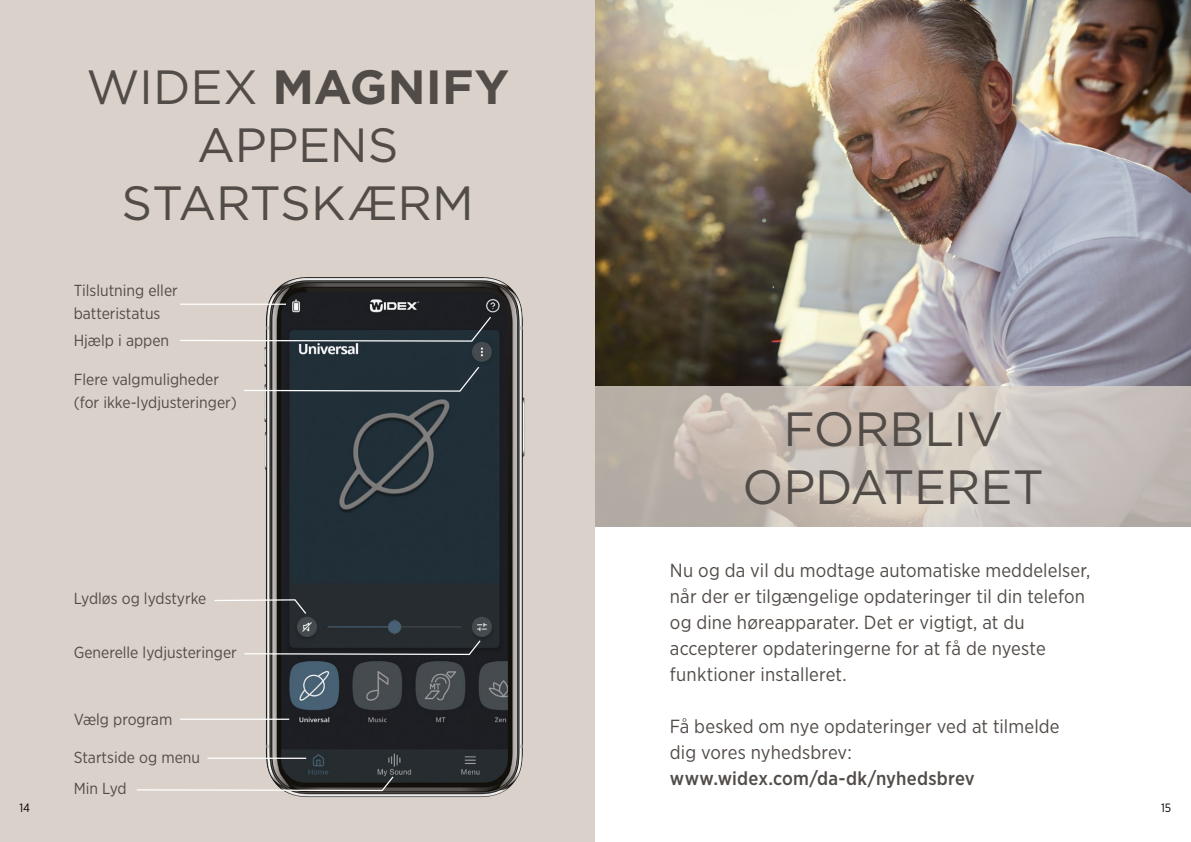
<style>
.page{position:relative;width:1191px;height:842px;background:#fff}
.page>*{position:absolute;margin:0;border:0;box-sizing:border-box;transform-origin:0 0}
.t1{font:48px/57.6px "Gotham";letter-spacing:-.005em;color:#524c48;text-align:center}
.t2{font:19px/26px "Gotham Narrow";letter-spacing:.01em;color:#524c48}
.t3{font:500 19px "Gotham Narrow";letter-spacing:.01em;color:#524c48}
.t4{font:16px/22.4px "Gotham Narrow";color:#524c48}
.t5{font:12px "Gotham Narrow";color:#000}
.s1{font-weight:700}
</style>
<div class="page">
<div style="left:0;top:0;width:595px;height:842px;background:#dad2ca"></div>
<img style="left:595px;top:0;width:596px;height:386px">
<img style="left:264px;top:277px;width:260px;height:520px">
<hr style="left:180px;top:719px;width:109px;height:1px;background:#fff">
<hr style="left:180px;top:304px;width:106px;height:1px;background:#fff">
<hr style="left:207px;top:758px;width:99px;height:1px;background:#fff">
<svg style="left:244px;top:639px;width:238px;height:17px;background:#454749"></svg>
<svg style="left:137px;top:775px;width:258px;height:17px"></svg>
<svg style="left:180px;top:315px;width:312px;height:27px"></svg>
<svg style="left:244px;top:365px;width:236px;height:27px;background:#3f494f"></svg>
<svg style="left:214px;top:599px;width:93px;height:16px"></svg>
<svg style="left:595px;top:386px;width:596px;height:140px;background:#c6bdb5"></svg>
<h1 class="t1" style="left:86px;top:58px;width:424px">WIDEX <span class="s1">MAGNIFY<br></span>APPENS<br>STARTSKÆRM</h1>
<p class="t4" style="left:74px;top:279px;width:106px">Tilslutning eller batteristatus</p>
<p class="t4" style="left:74px;top:329px;width:97px">Hjælp i appen</p>
<p class="t4" style="left:74px;top:368px;width:165px">Flere valgmuligheder (for ikke-lydjusteringer)</p>
<p class="t4" style="left:74px;top:587px;width:134px">Lydløs og lydstyrke</p>
<p class="t4" style="left:74px;top:641px;width:165px">Generelle lydjusteringer</p>
<p class="t4" style="left:74px;top:708px;width:100px">Vælg program</p>
<p class="t4" style="left:74px;top:746px;width:128px">Startside og menu</p>
<p class="t4" style="left:74px;top:777px;width:54px">Min Lyd</p>
<h1 class="t1" style="left:742px;top:400px;width:303px">FORBLIV<br>OPDATERET</h1>
<p class="t2" style="left:670px;top:556px;width:422px">Nu og da vil du modtage automatiske meddelelser, når der er tilgængelige opdateringer til din telefon og dine høreapparater. Det er vigtigt, at du accepterer opdateringerne for at få de nyeste funktioner installeret.</p>
<p class="t2" style="left:670px;top:712px;width:391px">Få besked om nye opdateringer ved at tilmelde dig vores nyhedsbrev:</p>
<p class="t3" style="left:670px;top:766px;width:306px">www.widex.com/da-dk/nyhedsbrev</p>
<p class="t5" style="left:19px;top:800px;width:12px">14</p>
<p class="t5" style="left:1161px;top:800px;width:12px">15</p>
</div>
